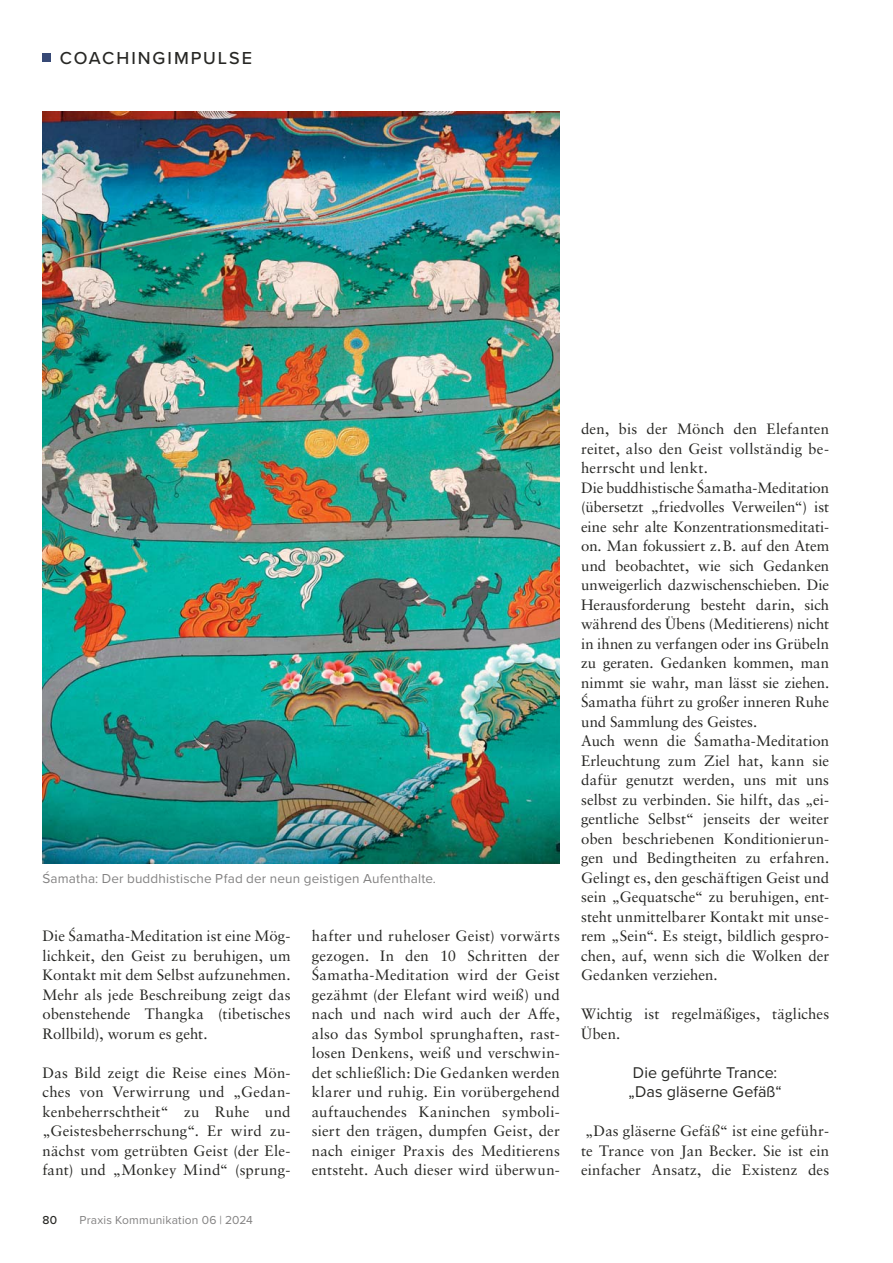
<style>
.page{position:relative;width:893px;height:1263px;background:#fff}
.page>*{position:absolute;margin:0;border:0;box-sizing:border-box;transform-origin:0 0}
.t1{font:500 18px "Proxima Nova";letter-spacing:.11em;color:#272724}
.t2{font:16.2px/19.5px "Proxima Nova";letter-spacing:.005em;color:#272724}
.t3{font:15px/19.5px "Sabon LT Pro";letter-spacing:.005em;color:#272724;text-align:justify}
.t4{font:13.5px "Proxima Nova";letter-spacing:.01em;color:#838282}
.t5{font:12px "Proxima Nova";letter-spacing:.015em;color:#838282}
.t6{font:500 12px "Proxima Nova";color:#272724}
</style>
<div class="page">
<div style="left:43px;top:53px;width:8px;height:9px;background:#374976"></div>
<img style="left:43px;top:111px;width:517px;height:752px">
<p class="t1" style="left:60px;top:51px;width:194px">COACHINGIMPULSE</p>
<p class="t4" style="left:43px;top:873px;width:395px">Śamatha: Der buddhistische Pfad der neun geistigen Aufenthalte.</p>
<p class="t3" style="left:43px;top:928px;width:250px">Die Śamatha-Meditation ist eine Mög&shy;lichkeit, den Geist zu beruhigen, um Kontakt mit dem Selbst aufzunehmen.<br>Mehr als jede Beschreibung zeigt das obenstehende Thangka (tibetisches Rollbild), worum es geht.</p>
<p class="t3" style="left:43px;top:1064px;width:250px">Das Bild zeigt die Reise eines Mön&shy;ches von Verwirrung und „Gedan&shy;kenbeherrschtheit“ zu Ruhe und „Geistesbeherrschung“. Er wird zu&shy;nächst vom getrübten Geist (der Ele&shy;fant) und „Monkey Mind“ (sprung-</p>
<p class="t6" style="left:43px;top:1215px;width:16px">80</p>
<p class="t5" style="left:80px;top:1215px;width:175px">Praxis Kommunikation 06 | 2024</p>
<p class="t3" style="left:312px;top:928px;width:250px">hafter und ruheloser Geist) vorwärts gezogen. In den 10 Schritten der Śamatha-Meditation wird der Geist gezähmt (der Elefant wird weiß) und nach und nach wird auch der Affe, also das Symbol sprunghaften, rast&shy;losen Denkens, weiß und verschwin&shy;det schließlich: Die Gedanken werden klarer und ruhig. Ein vorübergehend auftauchendes Kaninchen symboli&shy;siert den trägen, dumpfen Geist, der nach einiger Praxis des Meditierens entsteht. Auch dieser wird überwun-</p>
<p class="t3" style="left:581px;top:421px;width:250px;text-align:left">den, bis der Mönch den Elefanten reitet, also den Geist vollständig be&shy;herrscht und lenkt.<br>Die buddhistische Śamatha-Meditation (übersetzt „friedvolles Verweilen“) ist eine sehr alte Konzentrationsmeditati&shy;on. Man fokussiert z. B. auf den Atem und beobachtet, wie sich Gedanken unweigerlich dazwischenschieben. Die Herausforderung besteht darin, sich während des Übens (Meditierens) nicht in ihnen zu verfangen oder ins Grübeln zu geraten. Gedanken kommen, man nimmt sie wahr, man lässt sie ziehen.<br>Śamatha führt zu großer inneren Ruhe und Sammlung des Geistes.<br>Auch wenn die Śamatha-Meditation Erleuchtung zum Ziel hat, kann sie dafür genutzt werden, uns mit uns selbst zu verbinden. Sie hilft, das „ei&shy;gentliche Selbst“ jenseits der weiter oben beschriebenen Konditionierun&shy;gen und Bedingtheiten zu erfahren.<br>Gelingt es, den geschäftigen Geist und sein „Gequatsche“ zu beruhigen, ent&shy;steht unmittelbarer Kontakt mit unse&shy;rem „Sein“. Es steigt, bildlich gespro&shy;chen, auf, wenn sich die Wolken der Gedanken verziehen.</p>
<p class="t3" style="left:581px;top:1006px;width:250px">Wichtig ist regelmäßiges, tägliches<br>Üben.</p>
<p class="t2" style="left:629px;top:1064px;width:154px">Die geführte Trance: „Das gläserne Gefäß“</p>
<p class="t3" style="left:581px;top:1123px;width:250px">„Das gläserne Gefäß“ ist eine geführ&shy;te Trance von Jan Becker. Sie ist ein einfacher Ansatz, die Existenz des</p>
</div>
